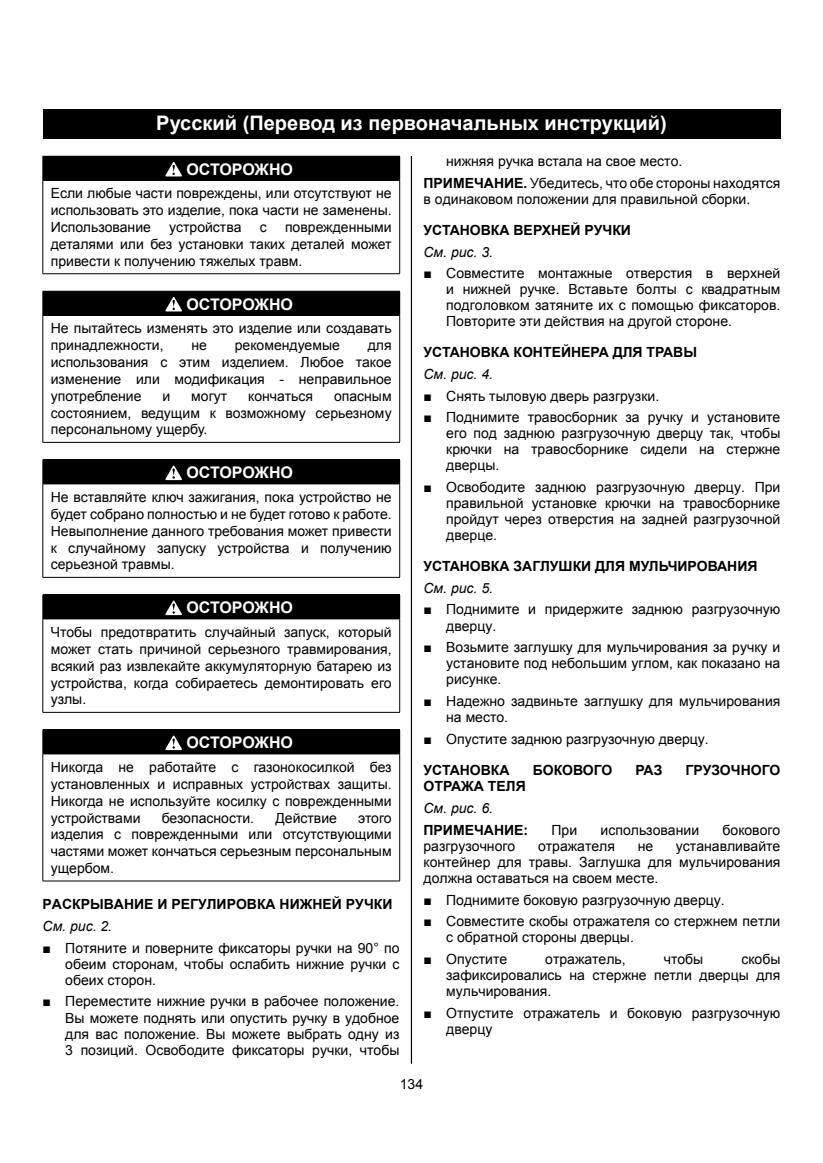
<style>
.page{position:relative;width:823px;height:1163px;background:#fff}
.page>*{position:absolute;margin:0;border:0;box-sizing:border-box;transform-origin:0 0}
.t1{font:700 20px "Arial";color:#fff}
.t2{font:700 16px "Arial";letter-spacing:-.005em;color:#fff}
.t3{font:14px/16px "Arial";color:#000;text-align:justify}
.t4{font:700 14px/21.6px "Arial";color:#000}
.s1{font-weight:700}
.s2{font-weight:400;font-style:italic}
</style>
<div class="page">
<hr style="left:410px;top:156px;width:2px;height:907px;background:#000">
<div style="left:43px;top:109px;width:737px;height:30px;background:#000"></div>
<div style="left:43px;top:156px;width:356px;height:24px;background:#000"></div>
<hr style="left:42px;top:180px;width:1px;height:93px;background:#000">
<hr style="left:399px;top:180px;width:1px;height:93px;background:#000">
<hr style="left:43px;top:273px;width:356px;height:1px;background:#000">
<svg style="left:42px;top:156px;width:1px;height:24px"></svg>
<svg style="left:399px;top:156px;width:1px;height:24px"></svg>
<hr style="left:43px;top:180px;width:356px;height:1px;background:#000">
<svg style="left:165px;top:162px;width:17px;height:14px"></svg>
<div style="left:43px;top:291px;width:356px;height:24px;background:#000"></div>
<hr style="left:42px;top:315px;width:1px;height:127px;background:#000">
<hr style="left:399px;top:315px;width:1px;height:127px;background:#000">
<hr style="left:43px;top:442px;width:356px;height:1px;background:#000">
<svg style="left:42px;top:291px;width:1px;height:24px"></svg>
<svg style="left:399px;top:291px;width:1px;height:24px"></svg>
<hr style="left:43px;top:315px;width:356px;height:1px;background:#000">
<svg style="left:165px;top:297px;width:17px;height:14px"></svg>
<div style="left:43px;top:460px;width:356px;height:24px;background:#000"></div>
<hr style="left:42px;top:484px;width:1px;height:93px;background:#000">
<hr style="left:399px;top:484px;width:1px;height:93px;background:#000">
<hr style="left:43px;top:577px;width:356px;height:1px;background:#000">
<svg style="left:42px;top:460px;width:1px;height:23px"></svg>
<svg style="left:399px;top:460px;width:1px;height:23px"></svg>
<hr style="left:43px;top:459px;width:356px;height:1px;background:#000">
<svg style="left:165px;top:465px;width:17px;height:15px"></svg>
<div style="left:43px;top:594px;width:356px;height:24px;background:#000"></div>
<hr style="left:42px;top:619px;width:1px;height:93px;background:#000">
<hr style="left:399px;top:619px;width:1px;height:93px;background:#000">
<hr style="left:43px;top:712px;width:356px;height:1px;background:#000">
<svg style="left:42px;top:595px;width:1px;height:23px"></svg>
<svg style="left:399px;top:595px;width:1px;height:23px"></svg>
<hr style="left:43px;top:618px;width:356px;height:1px;background:#000">
<svg style="left:165px;top:600px;width:17px;height:15px"></svg>
<div style="left:43px;top:729px;width:356px;height:24px;background:#000"></div>
<hr style="left:42px;top:754px;width:1px;height:126px;background:#000">
<hr style="left:399px;top:754px;width:1px;height:126px;background:#000">
<hr style="left:43px;top:880px;width:356px;height:1px;background:#000">
<svg style="left:42px;top:730px;width:1px;height:23px"></svg>
<svg style="left:399px;top:730px;width:1px;height:23px"></svg>
<hr style="left:43px;top:753px;width:356px;height:1px;background:#000">
<svg style="left:165px;top:735px;width:17px;height:15px"></svg>
<h1 class="t1" style="left:156px;top:110px;width:511px">Русский (Перевод из первоначальных инструкций)</h1>
<p class="t3" style="left:423px;top:151px;width:358px;line-height:21.6px;text-indent:23px">нижняя ручка встала на свое место.<br><span class="s1">ПРИМЕЧАНИЕ.</span> Убедитесь, что обе стороны находятся</p>
<p class="t3" style="left:423px;top:191px;width:328px">в одинаковом положении для правильной сборки.</p>
<p class="t4" style="left:423px;top:219px;width:209px">УСТАНОВКА ВЕРХНЕЙ РУЧКИ<br><span class="s2">См. рис. 3.</span></p>
<p class="t3" style="left:446px;top:265px;width:335px;text-indent:-23px">■ Совместите монтажные отверстия в верхней и нижней ручке. Вставьте болты с квадратным подголовком затяните их с помощью фиксаторов.<br>Повторите эти действия на другой стороне.</p>
<p class="t4" style="left:423px;top:342px;width:275px">УСТАНОВКА КОНТЕЙНЕРА ДЛЯ ТРАВЫ<br><span class="s2">См. рис. 4.</span></p>
<p class="t3" style="left:423px;top:388px;width:237px">■ Снять тыловую дверь разгрузки.</p>
<p class="t3" style="left:446px;top:409px;width:335px;text-indent:-23px">■ Поднимите травосборник за ручку и установите его под заднюю разгрузочную дверцу так, чтобы крючки на травосборнике сидели на стержне дверцы.</p>
<p class="t3" style="left:446px;top:479px;width:335px;text-indent:-23px">■ Освободите заднюю разгрузочную дверцу. При правильной установке крючки на травосборнике пройдут через отверстия на задней разгрузочной дверце.</p>
<p class="t4" style="left:423px;top:555px;width:335px">УСТАНОВКА ЗАГЛУШКИ ДЛЯ МУЛЬЧИРОВАНИЯ<br><span class="s2">См. рис. 5.</span></p>
<p class="t3" style="left:446px;top:601px;width:335px;text-indent:-23px">■ Поднимите и придержите заднюю разгрузочную дверцу.</p>
<p class="t3" style="left:446px;top:639px;width:335px;text-indent:-23px">■ Возьмите заглушку для мульчирования за ручку и установите под небольшим углом, как показано на рисунке.</p>
<p class="t3" style="left:446px;top:693px;width:335px;text-indent:-23px">■ Надежно задвиньте заглушку для мульчирования на место.</p>
<p class="t3" style="left:423px;top:730px;width:287px">■ Опустите заднюю разгрузочную дверцу.</p>
<p class="t4" style="left:423px;top:759px;width:88px">УСТАНОВКА</p>
<p class="t4" style="left:532px;top:759px;width:81px">БОКОВОГО</p>
<p class="t4" style="left:635px;top:759px;width:28px">РАЗ</p>
<p class="t4" style="left:685px;top:759px;width:96px">ГРУЗОЧНОГО</p>
<p class="t4" style="left:423px;top:776px;width:106px">ОТРАЖА ТЕЛЯ<br><span class="s2">См. рис. 6.<br></span>ПРИМЕЧАНИЕ:</p>
<p class="t2" style="left:186px;top:158px;width:108px">ОСТОРОЖНО</p>
<p class="t3" style="left:51px;top:185px;width:342px;line-height:16.8px">Если любые части повреждены, или отсутствуют не использовать это изделие, пока части не заменены.<br>Использование</p>
<p class="t3" style="left:169px;top:219px;width:74px">устройства</p>
<p class="t3" style="left:259px;top:219px;width:8px">с</p>
<p class="t3" style="left:51px;top:219px;width:342px;line-height:16.8px;text-indent:234px">поврежденными деталями или без установки таких деталей может привести к получению тяжелых травм.</p>
<p class="t2" style="left:186px;top:293px;width:108px">ОСТОРОЖНО</p>
<p class="t3" style="left:51px;top:320px;width:342px;line-height:16.8px">Не пытайтесь изменять это изделие или создавать принадлежности,</p>
<p class="t3" style="left:191px;top:337px;width:17px">не</p>
<p class="t3" style="left:235px;top:337px;width:107px">рекомендуемые</p>
<p class="t3" style="left:51px;top:337px;width:342px;line-height:16.8px;text-indent:317px">для использования с этим изделием. Любое такое изменение или модификация - неправильное употребление</p>
<p class="t3" style="left:51px;top:387px;width:342px;line-height:16.8px;text-indent:283px">опасным состоянием, ведущим к возможному серьезному персональному ущербу.</p>
<p class="t2" style="left:186px;top:462px;width:108px">ОСТОРОЖНО</p>
<p class="t3" style="left:51px;top:489px;width:342px;line-height:16.8px">Не вставляйте ключ зажигания, пока устройство не будет собрано полностью и не будет готово к работе.<br>Невыполнение данного требования может привести к случайному запуску устройства и получению серьезной травмы.</p>
<p class="t2" style="left:186px;top:597px;width:108px">ОСТОРОЖНО</p>
<p class="t3" style="left:51px;top:624px;width:342px;line-height:16.8px">Чтобы предотвратить случайный запуск, который может стать причиной серьезного травмирования, всякий раз извлекайте аккумуляторную батарею из устройства, когда собираетесь демонтировать его узлы.</p>
<p class="t2" style="left:186px;top:731px;width:108px">ОСТОРОЖНО</p>
<p class="t3" style="left:51px;top:758px;width:342px;line-height:16.8px">Никогда не работайте с газонокосилкой без установленных и исправных устройствах защиты.<br>Никогда не используйте косилку с поврежденными устройствами</p>
<p class="t3" style="left:162px;top:388px;width:9px">и</p>
<p class="t3" style="left:191px;top:388px;width:37px">могут</p>
<p class="t3" style="left:248px;top:388px;width:66px">кончаться</p>
<p class="t3" style="left:162px;top:809px;width:94px">безопасности.</p>
<p class="t3" style="left:275px;top:809px;width:63px">Действие</p>
<p class="t3" style="left:51px;top:809px;width:342px;line-height:16.8px;text-indent:307px">этого изделия с поврежденными или отсутствующими частями может кончаться серьезным персональным ущербом.</p>
<p class="t4" style="left:43px;top:893px;width:351px">РАСКРЫВАНИЕ И РЕГУЛИРОВКА НИЖНЕЙ РУЧКИ<br><span class="s2">См. рис. 2.</span></p>
<p class="t3" style="left:65px;top:939px;width:335px;text-indent:-23px">■ Потяните и поверните фиксаторы ручки на 90° по обеим сторонам, чтобы ослабить нижние ручки с обеих сторон.</p>
<p class="t3" style="left:65px;top:993px;width:335px;text-indent:-23px">■ Переместите нижние ручки в рабочее положение.<br>Вы можете поднять или опустить ручку в удобное для вас положение. Вы можете выбрать одну из 3 позиций. Освободите фиксаторы ручки, чтобы</p>
<p class="t3" style="left:551px;top:821px;width:27px">При</p>
<p class="t3" style="left:600px;top:821px;width:100px">использовании</p>
<p class="t3" style="left:722px;top:821px;width:59px">бокового</p>
<p class="t3" style="left:423px;top:837px;width:358px;text-indent:252px">устанавливайте контейнер для травы. Заглушка для мульчирования должна оставаться на своем месте.</p>
<p class="t3" style="left:423px;top:891px;width:302px">■ Поднимите боковую разгрузочную дверцу.</p>
<p class="t3" style="left:446px;top:913px;width:335px;text-indent:-23px">■ Совместите скобы отражателя со стержнем петли с обратной стороны дверцы.</p>
<p class="t3" style="left:423px;top:950px;width:85px">■ Опустите</p>
<p class="t3" style="left:545px;top:950px;width:82px">отражатель,</p>
<p class="t3" style="left:663px;top:950px;width:41px">чтобы</p>
<p class="t3" style="left:423px;top:837px;width:93px">разгрузочного</p>
<p class="t3" style="left:537px;top:837px;width:78px">отражателя</p>
<p class="t3" style="left:637px;top:837px;width:17px">не</p>
<p class="t3" style="left:446px;top:950px;width:335px;text-indent:295px">скобы зафиксировались на стержне петли дверцы для мульчирования.</p>
<p class="t3" style="left:446px;top:1004px;width:335px;text-indent:-23px">■ Отпустите отражатель и боковую разгрузочную дверцу</p>
<p class="t3" style="left:399px;top:1076px;width:25px">134</p>
</div>
